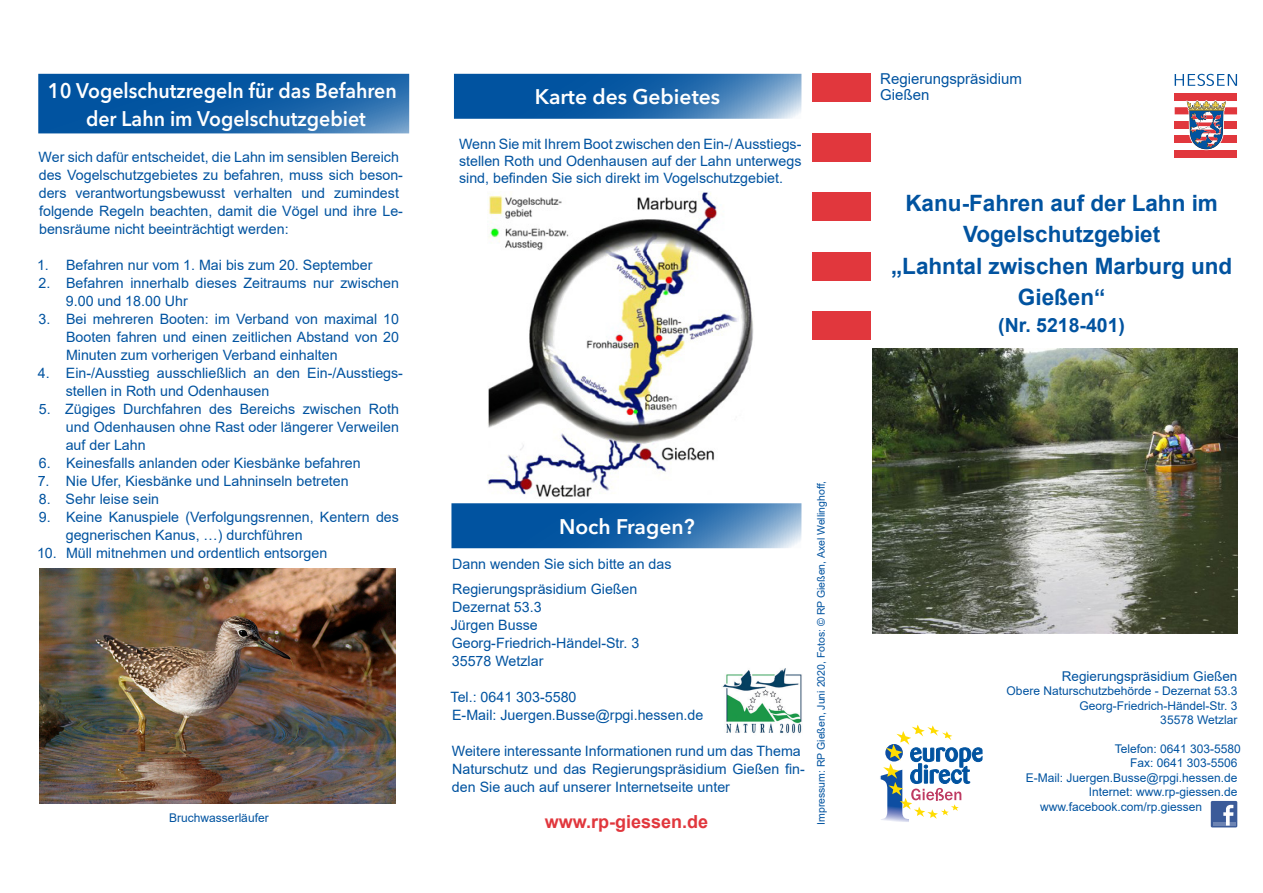
<style>
.page{position:relative;width:1263px;height:893px;background:#fff}
.page>*{position:absolute;margin:0;border:0;box-sizing:border-box;transform-origin:0 0}
.t1{font:700 22.5px/31.5px "Arial";color:#0153a0;text-align:center}
.t2{font:600 21px/28px "Avenir Next LT Pro";color:#fff;text-align:center;scale:.93 1}
.t3{font:600 21px "Avenir Next LT Pro";color:#fff}
.t4{font:700 19.5px "Arial";color:#0153a0}
.t5{font:700 18px "Arial";color:#e1373d}
.t6{font:15px/16.5px "Arial";color:#0153a0}
.t7{font:14.25px/18px "Arial";color:#0153a0}
.t8{font:13.5px "Arial";color:#0153a0}
.t9{font:12px/14.4px "Arial";color:#0153a0;text-align:right}
.t10{font:10.5px "Arial";color:#0153a0}
</style>
<div class="page">
<div style="left:812px;top:73px;width:59px;height:29px;background:#e1373d"></div>
<div style="left:812px;top:133px;width:59px;height:29px;background:#e1373d"></div>
<div style="left:812px;top:192px;width:59px;height:29px;background:#e1373d"></div>
<div style="left:812px;top:252px;width:59px;height:29px;background:#e1373d"></div>
<div style="left:812px;top:311px;width:59px;height:29px;background:#e1373d"></div>
<div style="left:1175px;top:93px;width:62px;height:7px;background:#e1373d"></div>
<div style="left:1175px;top:107px;width:62px;height:7px;background:#e1373d"></div>
<div style="left:1175px;top:122px;width:62px;height:7px;background:#e1373d"></div>
<div style="left:1175px;top:136px;width:62px;height:7px;background:#e1373d"></div>
<div style="left:1175px;top:150px;width:62px;height:7px;background:#e1373d"></div>
<svg style="left:1186px;top:100px;width:41px;height:50px"></svg>
<svg style="left:1175px;top:74px;width:62px;height:12px"></svg>
<svg style="left:882px;top:726px;width:99px;height:95px"></svg>
<svg style="left:454px;top:506px;width:344px;height:39px;background:#256cad"></svg>
<div style="left:451px;top:503px;width:350px;height:45px;border:2px solid #0153a0"></div>
<div style="left:1211px;top:801px;width:26px;height:26px;background:#3b5b99;border-radius:2px"></div>
<hr style="left:1213px;top:822px;width:22px;height:3px;background:#6d84b3">
<svg style="left:1223px;top:805px;width:10px;height:20px"></svg>
<svg style="left:457px;top:77px;width:341px;height:39px;background:#256cad"></svg>
<div style="left:454px;top:74px;width:347px;height:45px;border:2px solid #0153a0"></div>
<img style="left:488px;top:192px;width:266px;height:306px">
<svg style="left:41px;top:77px;width:365px;height:53px;background:#105da5"></svg>
<div style="left:38px;top:74px;width:371px;height:59px;border:2px solid #0153a0"></div>
<img style="left:40px;top:569px;width:355px;height:235px">
<img style="left:873px;top:349px;width:364px;height:284px">
<img style="left:722px;top:668px;width:80px;height:66px">
<h2 class="t2" style="left:48px;top:76px;width:377px">10 Vogelschutzregeln für das Befahren der Lahn im Vogelschutzgebiet</h2>
<p class="t7" style="left:39px;top:148px;width:362px">Wer sich dafür entscheidet, die Lahn im sensiblen Bereich</p>
<p class="t7" style="left:39px;top:166px;width:366px">des Vogelschutzgebietes zu befahren, muss sich beson&shy;ders verantwortungsbewusst verhalten und zumindest folgende Regeln beachten, damit die Vögel und ihre Le&shy;bensräume nicht beeinträchtigt werden:</p>
<p class="t7" style="left:37px;top:256px;width:337px">1. Befahren nur vom 1. Mai bis zum 20. September</p>
<p class="t7" style="left:66px;top:274px;width:335px;text-indent:-27px">2. Befahren innerhalb dieses Zeitraums nur zwischen<br>9.00 und 18.00 Uhr</p>
<p class="t7" style="left:66px;top:310px;width:335px;text-align:justify;text-indent:-27px">3. Bei mehreren Booten: im Verband von maximal 10<br>Booten fahren und einen zeitlichen Abstand von 20<br>Minuten zum vorherigen Verband einhalten</p>
<p class="t7" style="left:66px;top:364px;width:339px;text-indent:-28px">4. Ein-/Ausstieg ausschließlich an den Ein-/Ausstiegs&shy;stellen in Roth und Odenhausen</p>
<p class="t7" style="left:66px;top:400px;width:335px;text-align:justify;text-indent:-27px">5. Zügiges Durchfahren des Bereichs zwischen Roth und Odenhausen ohne Rast oder längerer Verweilen auf der Lahn</p>
<p class="t7" style="left:39px;top:454px;width:323px">6. Keinesfalls anlanden oder Kiesbänke befahren</p>
<p class="t7" style="left:38px;top:472px;width:313px">7. Nie Ufer, Kiesbänke und Lahninseln betreten</p>
<p class="t7" style="left:39px;top:490px;width:122px">8. Sehr leise sein</p>
<p class="t7" style="left:66px;top:508px;width:335px;text-indent:-27px">9. Keine Kanuspiele (Verfolgungsrennen, Kentern des gegnerischen Kanus, …) durchführen</p>
<p class="t7" style="left:37px;top:544px;width:292px">10. Müll mitnehmen und ordentlich entsorgen</p>
<p class="t9" style="left:169px;top:811px;width:101px">Bruchwasserläufer</p>
<h2 class="t3" style="left:535px;top:84px;width:187px">Karte des Gebietes</h2>
<p class="t7" style="left:459px;top:136px;width:344px;line-height:17.1px;text-align:justify">Wenn Sie mit Ihrem Boot zwischen den Ein-/ Ausstiegs&shy;stellen Roth und Odenhausen auf der Lahn unterwegs sind, befinden Sie sich direkt im Vogelschutzgebiet.</p>
<h2 class="t3" style="left:559px;top:514px;width:137px">Noch Fragen?</h2>
<p class="t7" style="left:452px;top:555px;width:221px">Dann wenden Sie sich bitte an das</p>
<p class="t7" style="left:452px;top:580px;width:187px">Regierungspräsidium Gießen</p>
<p class="t7" style="left:452px;top:598px;width:91px">Dezernat 53.3</p>
<p class="t7" style="left:451px;top:616px;width:89px">Jürgen Busse</p>
<p class="t7" style="left:452px;top:634px;width:189px">Georg-Friedrich-Händel-Str. 3</p>
<p class="t7" style="left:452px;top:652px;width:93px">35578 Wetzlar</p>
<p class="t7" style="left:450px;top:688px;width:127px">Tel.: 0641 303-5580</p>
<p class="t7" style="left:452px;top:706px;width:253px">E-Mail: Juergen.Busse@rpgi.hessen.de</p>
<p class="t7" style="left:452px;top:742px;width:354px">Weitere interessante Informationen rund um das Thema<br>Naturschutz und das Regierungspräsidium Gießen fin&shy;den Sie auch auf unserer Internetseite unter</p>
<p class="t5" style="left:545px;top:809px;width:165px">www.rp-giessen.de</p>
<p class="t10" style="left:814px;top:825px;width:346px;rotate:-90deg">Impressum: RP Gießen, Juni 2020, Fotos: © RP Gießen, Axel Wellinghoff,</p>
<p class="t6" style="left:880px;top:70px;width:143px">Regierungspräsidium<br>Gießen</p>
<p class="t1" style="left:905px;top:188px;width:314px">Kanu-Fahren auf der Lahn im<br>Vogelschutzgebiet</p>
<p class="t1" style="left:891px;top:251px;width:343px">„Lahntal zwischen Marburg und<br>Gießen“</p>
<p class="t4" style="left:998px;top:312px;width:128px">(Nr. 5218-401)</p>
<p class="t8" style="left:1062px;top:667px;width:177px">Regierungspräsidium Gießen</p>
<p class="t9" style="left:1007px;top:684px;width:232px">Obere Naturschutzbehörde - Dezernat 53.3</p>
<p class="t9" style="left:1079px;top:698px;width:160px">Georg-Friedrich-Händel-Str. 3</p>
<p class="t9" style="left:1160px;top:713px;width:79px">35578 Wetzlar</p>
<p class="t9" style="left:1115px;top:741px;width:128px">Telefon: 0641 303-5580<br>Fax: 0641 303-5506</p>
<p class="t9" style="left:1026px;top:770px;width:213px">E-Mail: Juergen.Busse@rpgi.hessen.de</p>
<p class="t9" style="left:1089px;top:785px;width:150px">Internet: www.rp-giessen.de</p>
<p class="t9" style="left:1040px;top:799px;width:164px">www.facebook.com/rp.giessen</p>
</div>
